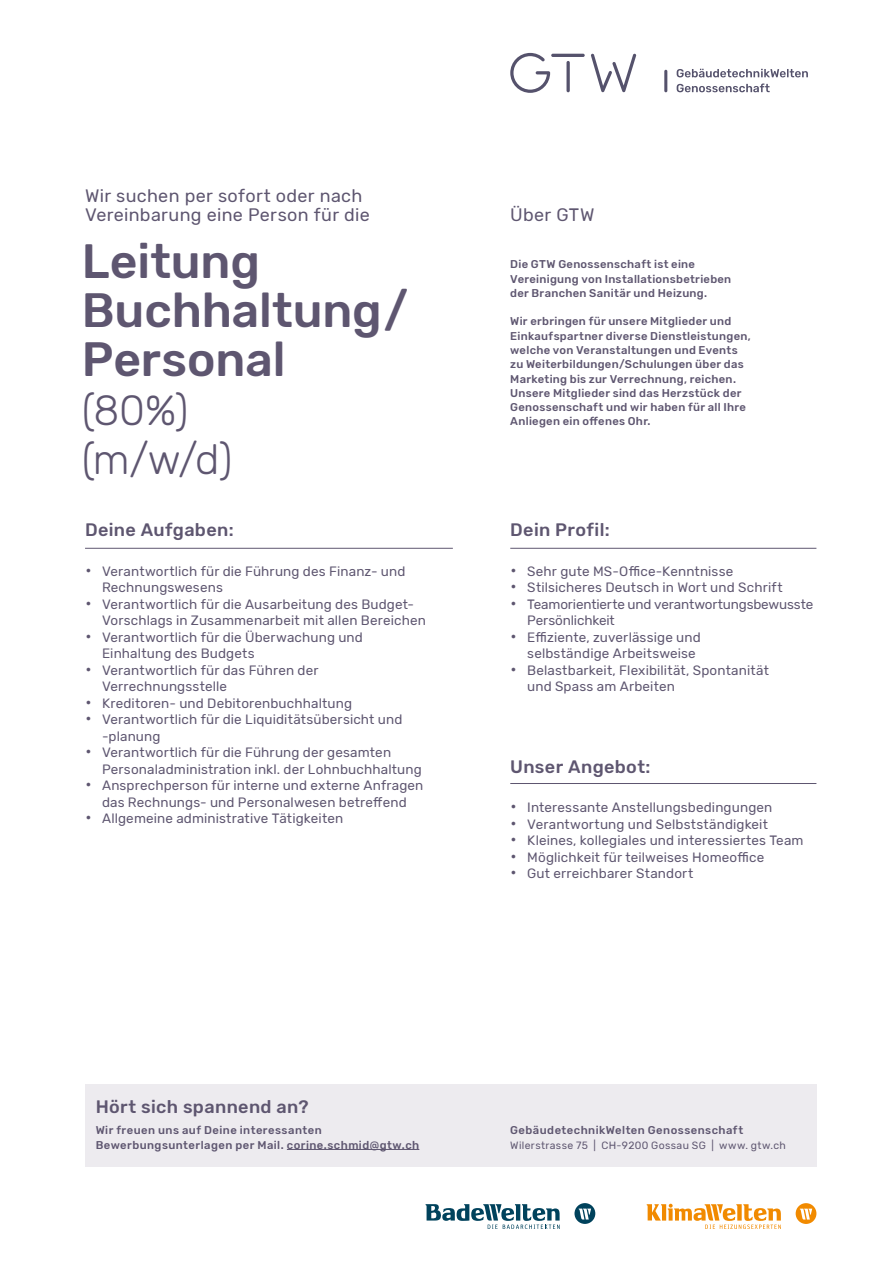
<style>
.page{position:relative;width:893px;height:1263px;background:#fff}
.page>*{position:absolute;margin:0;border:0;box-sizing:border-box;transform-origin:0 0}
.t1{font:500 48px/49.1px "Rubik";letter-spacing:-.005em;color:#5e5670}
.t2{font:300 42px/49.1px "Rubik";color:#5e5670}
.t3{font:18px/19.5px "Rubik";letter-spacing:.015em;color:#5e5670}
.t4{font:500 18px "Rubik";letter-spacing:.02em;color:#5e5670}
.t5{font:13.5px/16.5px "Rubik";letter-spacing:.01em;color:#5e5670}
.t6{font:13.5px/16.5px "Rubik";letter-spacing:-.01em;color:#5e5670}
.t7{font:500 11.25px/14.2px "Rubik";letter-spacing:.025em;color:#5e5670}
.t8{font:10.5px "Rubik";letter-spacing:.035em;color:#5e5670}
.s1{font-weight:300;font-size:18px}
</style>
<div class="page">
<svg style="left:796px;top:1203px;width:20px;height:21px"></svg>
<svg style="left:647px;top:1204px;width:134px;height:25px"></svg>
<svg style="left:426px;top:1204px;width:134px;height:25px"></svg>
<svg style="left:574px;top:1203px;width:21px;height:21px"></svg>
<hr style="left:510px;top:783px;width:306px;height:1px;background:#5e5670">
<hr style="left:551px;top:54px;width:34px;height:3px;background:#55526c;border-radius:2px">
<svg style="left:566px;top:61px;width:4px;height:31px"></svg>
<svg style="left:591px;top:54px;width:45px;height:38px"></svg>
<svg style="left:510px;top:53px;width:40px;height:40px"></svg>
<svg style="left:677px;top:83px;width:93px;height:9px"></svg>
<svg style="left:677px;top:69px;width:131px;height:8px"></svg>
<hr style="left:664px;top:70px;width:3px;height:22px;background:#55526c;border-radius:2px">
<div style="left:85px;top:1084px;width:731px;height:83px;background:#edebef"></div>
<hr style="left:287px;top:1149px;width:132px;height:1px;background:#5e5670">
<hr style="left:85px;top:548px;width:368px;height:1px;background:#5e5670">
<hr style="left:510px;top:548px;width:306px;height:1px;background:#5e5670">
<h3 class="t3" style="left:85px;top:186px;width:286px">Wir suchen per sofort oder nach<br>Vereinbarung eine Person für die</h3>
<h1 class="t1" style="left:82px;top:238px;width:328px">Leitung<br>Buchhaltung/<br>Personal</h1>
<h2 class="t2" style="left:82px;top:387px;width:152px">(80%) (m/w/d)</h2>
<h3 class="t3" style="left:510px;top:206px;width:86px">Über GTW</h3>
<p class="t7" style="left:510px;top:258px;width:223px">Die GTW Genossenschaft ist eine<br>Vereinigung von Installationsbetrieben der Branchen Sanitär und Heizung.</p>
<p class="t7" style="left:510px;top:315px;width:242px">Wir erbringen für unsere Mitglieder und Einkaufspartner diverse Dienstleistungen, welche von Veranstaltungen und Events zu Weiterbildungen/Schulungen über das Marketing bis zur Verrechnung, reichen.<br>Unsere Mitglieder sind das Herzstück der Genossenschaft und wir haben für all Ihre Anliegen ein offenes Ohr.</p>
<h3 class="t4" style="left:85px;top:519px;width:150px">Deine Aufgaben:</h3>
<h3 class="t4" style="left:510px;top:519px;width:101px">Dein Profil:</h3>
<p class="t5" style="left:102px;top:563px;width:305px;text-indent:-17px"><span class="s1">•</span> Verantwortlich für die Führung des Finanz- und<br>Rechnungswesens</p>
<p class="t5" style="left:102px;top:596px;width:325px;text-indent:-17px"><span class="s1">•</span> Verantwortlich für die Ausarbeitung des Budget-<br>Vorschlags in Zusammenarbeit mit allen Bereichen</p>
<p class="t5" style="left:102px;top:629px;width:262px;text-indent:-17px"><span class="s1">•</span> Verantwortlich für die Überwachung und<br>Einhaltung des Budgets</p>
<p class="t5" style="left:102px;top:662px;width:218px;text-indent:-17px"><span class="s1">•</span> Verantwortlich für das Führen der<br>Verrechnungsstelle</p>
<p class="t5" style="left:85px;top:695px;width:269px"><span class="s1">•</span> Kreditoren- und Debitorenbuchhaltung</p>
<p class="t5" style="left:102px;top:711px;width:302px;text-indent:-17px"><span class="s1">•</span> Verantwortlich für die Liquiditätsübersicht und -planung</p>
<p class="t5" style="left:102px;top:744px;width:321px;text-indent:-17px"><span class="s1">•</span> Verantwortlich für die Führung der gesamten<br>Personaladministration inkl. der Lohnbuchhaltung</p>
<p class="t5" style="left:85px;top:777px;width:340px;text-align:center"><span class="s1">•</span> Ansprechperson für interne und externe Anfragen das Rechnungs- und Personalwesen betreffend</p>
<p class="t5" style="left:85px;top:810px;width:260px"><span class="s1">•</span> Allgemeine administrative Tätigkeiten</p>
<p class="t5" style="left:510px;top:563px;width:225px"><span class="s1">•</span> Sehr gute MS-Office-Kenntnisse</p>
<p class="t5" style="left:510px;top:579px;width:274px"><span class="s1">•</span> Stilsicheres Deutsch in Wort und Schrift</p>
<p class="t6" style="left:527px;top:596px;width:288px;text-indent:-17px"><span class="s1">•</span> Teamorientierte und verantwortungsbewusste<br>Persönlichkeit</p>
<p class="t5" style="left:527px;top:629px;width:175px;text-indent:-17px"><span class="s1">•</span> Effiziente, zuverlässige und selbständige Arbeitsweise</p>
<p class="t5" style="left:527px;top:662px;width:243px;text-indent:-17px"><span class="s1">•</span> Belastbarkeit, Flexibilität, Spontanität und Spass am Arbeiten</p>
<h3 class="t4" style="left:510px;top:756px;width:142px">Unser Angebot:</h3>
<p class="t5" style="left:510px;top:800px;width:264px"><span class="s1">•</span> Interessante Anstellungsbedingungen</p>
<p class="t5" style="left:510px;top:816px;width:259px"><span class="s1">•</span> Verantwortung und Selbstständigkeit</p>
<p class="t5" style="left:510px;top:833px;width:295px"><span class="s1">•</span> Kleines, kollegiales und interessiertes Team</p>
<p class="t5" style="left:510px;top:849px;width:256px"><span class="s1">•</span> Möglichkeit für teilweises Homeoffice</p>
<p class="t5" style="left:510px;top:866px;width:184px"><span class="s1">•</span> Gut erreichbarer Standort</p>
<h3 class="t4" style="left:96px;top:1096px;width:214px">Hört sich spannend an?</h3>
<p class="t7" style="left:96px;top:1123px;width:325px;line-height:15px">Wir freuen uns auf Deine interessanten<br>Bewerbungsunterlagen per Mail. corine.schmid@gtw.ch</p>
<p class="t7" style="left:510px;top:1123px;width:234px">GebäudetechnikWelten Genossenschaft</p>
<p class="t8" style="left:510px;top:1139px;width:277px">Wilerstrasse 75 | CH-9200 Gossau SG | www. gtw.ch</p>
</div>
